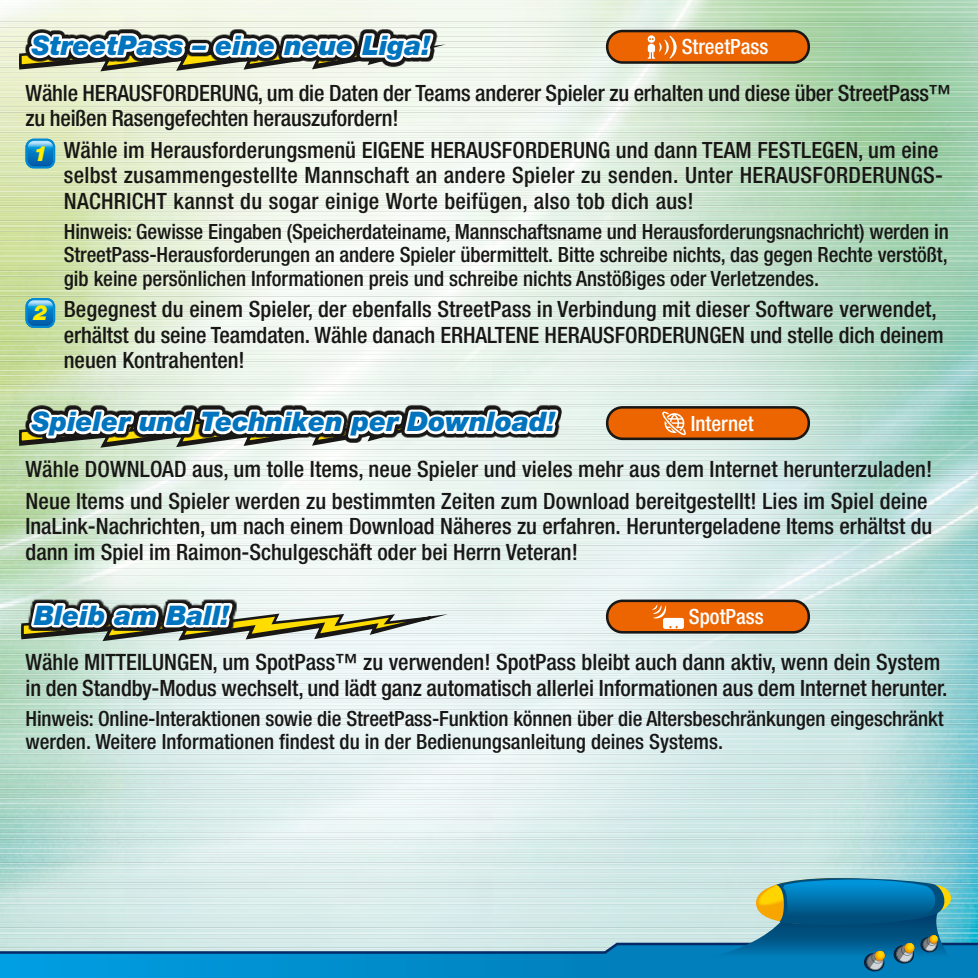
<style>
.page{position:relative;width:978px;height:978px;background:#fff}
.page>*{position:absolute;margin:0;border:0;box-sizing:border-box;transform-origin:0 0}
.t1{font:italic 900 27px "Helvetica Neue LT";color:#0074be}
.t2{font:500 condensed 22.5px/25.5px "Helvetica Neue LT";color:#181716}
.t3{font:500 condensed 21px/23.4px "Helvetica Neue LT";letter-spacing:-.005em;color:#181716;text-align:justify}
.t4{font:500 condensed 21px "Helvetica Neue LT";color:#fff}
</style>
<div class="page">
<img style="left:0;top:1px;width:978px;height:877px">
<svg style="left:0;top:878px;width:978px;height:100px;background:#7cbace"></svg>
<img style="left:0;top:11px;width:1px;height:102px">
<div style="left:607px;top:31px;width:202px;height:32px;background:#ec6500;border-radius:15px"></div>
<div style="left:606px;top:30px;width:204px;height:34px;border:3px solid #181716;border-radius:15px"></div>
<div style="left:607px;top:407px;width:202px;height:32px;background:#ec6500;border-radius:15px"></div>
<div style="left:606px;top:406px;width:204px;height:34px;border:3px solid #181716;border-radius:15px"></div>
<div style="left:607px;top:601px;width:202px;height:31px;background:#ec6500;border-radius:15px"></div>
<div style="left:606px;top:600px;width:204px;height:34px;border:3px solid #181716;border-radius:15px"></div>
<svg style="left:25px;top:29px;width:412px;height:1px"></svg>
<svg style="left:18px;top:30px;width:467px;height:69px"></svg>
<svg style="left:18px;top:112px;width:544px;height:564px"></svg>
<svg style="left:648px;top:36px;width:29px;height:23px"></svg>
<svg style="left:660px;top:411px;width:26px;height:26px"></svg>
<svg style="left:652px;top:605px;width:32px;height:24px"></svg>
<p class="t1" style="left:32px;top:29px;width:400px">StreetPass – eine neue Liga!</p>
<p class="t4" style="left:682px;top:34px;width:88px">StreetPass</p>
<p class="t2" style="left:26px;top:80px;width:927px">Wähle HERAUSFORDERUNG, um die Daten der Teams anderer Spieler zu erhalten und diese über StreetPass™ zu heißen Rasengefechten herauszufordern!</p>
<p class="t2" style="left:64px;top:137px;width:881px;text-indent:-30px"><sub>1</sub> Wähle im Herausforderungsmenü EIGENE HERAUSFORDERUNG und dann TEAM FESTLEGEN, um eine selbst zusammengestellte Mannschaft an andere Spieler zu senden. Unter HERAUSFORDERUNGS-<br>NACHRICHT kannst du sogar einige Worte beifügen, also tob dich aus!</p>
<p class="t3" style="left:64px;top:219px;width:887px">Hinweis: Gewisse Eingaben (Speicherdateiname, Mannschaftsname und Herausforderungsnachricht) werden in StreetPass-Herausforderungen an andere Spieler übermittelt. Bitte schreibe nichts, das gegen Rechte verstößt, gib keine persönlichen Informationen preis und schreibe nichts Anstößiges oder Verletzendes.</p>
<p class="t2" style="left:64px;top:296px;width:881px;text-indent:-30px"><sub>2</sub> Begegnest du einem Spieler, der ebenfalls StreetPass in Verbindung mit dieser Software verwendet, erhältst du seine Teamdaten. Wähle danach ERHALTENE HERAUSFORDERUNGEN und stelle dich deinem neuen Kontrahenten!</p>
<p class="t1" style="left:32px;top:405px;width:525px">Spieler und Techniken per Download!</p>
<p class="t4" style="left:691px;top:411px;width:64px">Internet</p>
<p class="t2" style="left:26px;top:453px;width:908px;line-height:31.8px">Wähle DOWNLOAD aus, um tolle Items, neue Spieler und vieles mehr aus dem Internet herunterzuladen!<br>Neue Items und Spieler werden zu bestimmten Zeiten zum Download bereitgestellt! Lies im Spiel deine</p>
<p class="t2" style="left:26px;top:513px;width:908px">InaLink-Nachrichten, um nach einem Download Näheres zu erfahren. Heruntergeladene Items erhältst du dann im Spiel im Raimon-Schulgeschäft oder bei Herrn Veteran!</p>
<p class="t1" style="left:34px;top:599px;width:197px">Bleib am Ball!</p>
<p class="t4" style="left:689px;top:604px;width:76px">SpotPass</p>
<p class="t2" style="left:26px;top:649px;width:923px">Wähle MITTEILUNGEN, um SpotPass™ zu verwenden! SpotPass bleibt auch dann aktiv, wenn dein System in den Standby-Modus wechselt, und lädt ganz automatisch allerlei Informationen aus dem Internet herunter.</p>
<p class="t3" style="left:26px;top:706px;width:920px">Hinweis: Online-Interaktionen sowie die StreetPass-Funktion können über die Altersbeschränkungen eingeschränkt werden. Weitere Informationen findest du in der Bedienungsanleitung deines Systems.</p>
</div>
